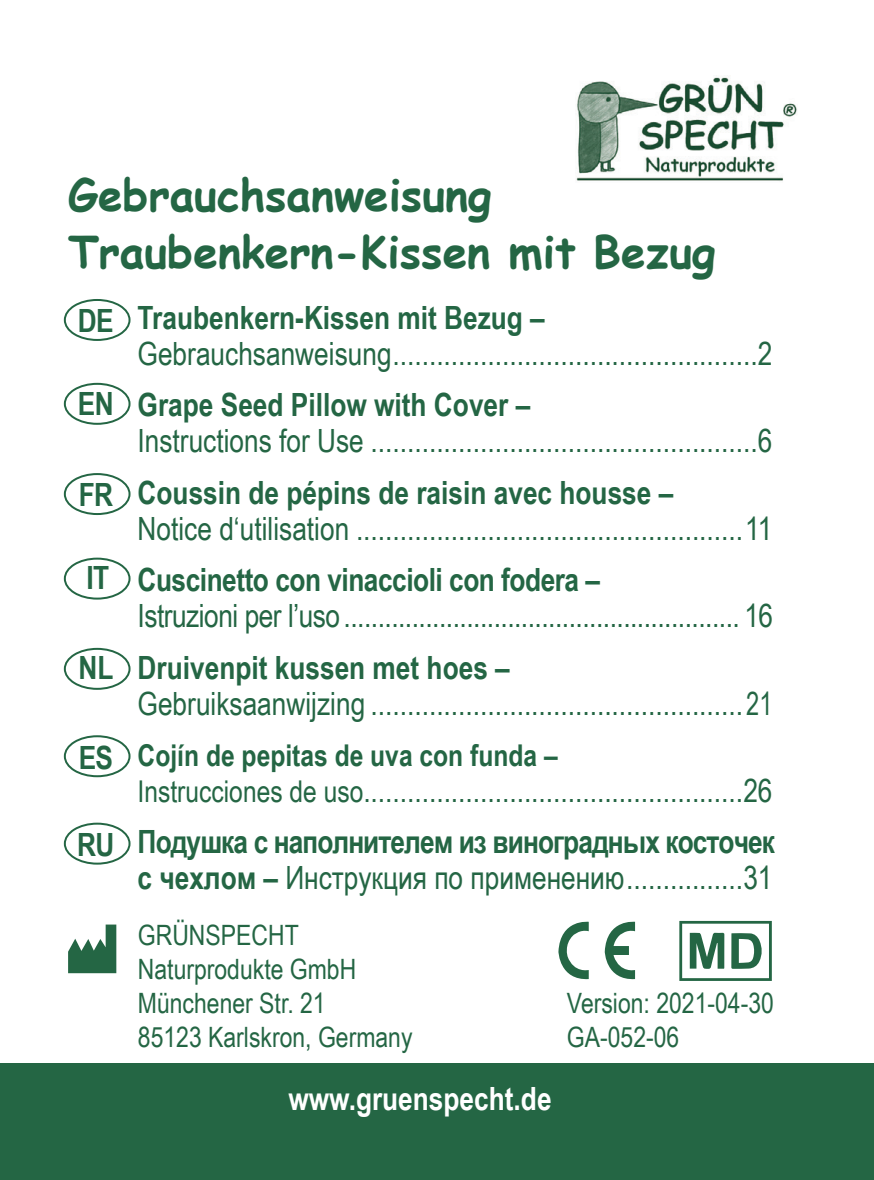
<style>
.page{position:relative;width:874px;height:1180px;background:#fff}
.page>*{position:absolute;margin:0;border:0;box-sizing:border-box;transform-origin:0 0}
.t1{font:700 44px/57.2px "Comic Sans MS";color:#246644}
.t2{font:32px/51.2px "Arial Narrow";color:#246644;text-align:right}
.t3{font:700 32px "Arial Narrow";color:#246644}
.t4{font:700 32px "Arial Narrow";color:#fff}
.t5{font:700 30px "Arial Narrow";color:#246644}
.t6{font:28px/34px "Arial Narrow";color:#246644}
.s1{font-size:32px}
.s2{font-size:30px}
.s3{font-weight:700}
</style>
<div class="page">
<div style="left:0;top:1063px;width:873px;height:116px;background:#246644"></div>
<img style="left:576px;top:77px;width:221px;height:104px">
<svg style="left:68px;top:924px;width:48px;height:49px"></svg>
<svg style="left:64px;top:299px;width:66px;height:42px"></svg>
<svg style="left:64px;top:383px;width:66px;height:42px"></svg>
<svg style="left:64px;top:473px;width:66px;height:42px"></svg>
<svg style="left:64px;top:557px;width:66px;height:42px"></svg>
<svg style="left:64px;top:647px;width:66px;height:42px"></svg>
<svg style="left:64px;top:735px;width:66px;height:42px"></svg>
<svg style="left:64px;top:822px;width:66px;height:42px"></svg>
<svg style="left:558px;top:921px;width:30px;height:59px"></svg>
<svg style="left:604px;top:921px;width:30px;height:59px"></svg>
<svg style="left:679px;top:920px;width:92px;height:60px"></svg>
<h1 class="t1" style="left:68px;top:164px;width:648px">Gebrauchsanweisung<br>Traubenkern-Kissen mit Bezug</h1>
<p class="t3" style="left:78px;top:293px;width:468px">DE Traubenkern-Kissen mit Bezug –</p>
<p class="t2" style="left:137px;top:327px;width:636px">Gebrauchsanweisung ..................................................2</p>
<p class="t3" style="left:78px;top:381px;width:453px">EN Grape Seed Pillow with Cover –</p>
<p class="t2" style="left:137px;top:414px;width:636px">Instructions for Use .....................................................6</p>
<p class="t3" style="left:79px;top:468px;width:596px">FR Coussin de pépins de raisin avec housse –</p>
<p class="t2" style="left:137px;top:501px;width:636px">Notice d‘utilisation .....................................................11</p>
<p class="t3" style="left:86px;top:555px;width:515px">IT Cuscinetto con vinaccioli con fodera –</p>
<p class="t2" style="left:137px;top:589px;width:636px">Istruzioni per l’uso .......................................................... 16</p>
<p class="t3" style="left:79px;top:643px;width:432px">NL Druivenpit kussen met hoes –</p>
<p class="t2" style="left:137px;top:676px;width:636px">Gebruiksaanwijzing ...................................................21</p>
<p class="t5" style="left:79px;top:732px;width:480px"><span class="s1">ES</span> Cojín de pepitas de uva con funda –</p>
<p class="t2" style="left:77px;top:763px;width:698px"><span class="s2">Instrucciones de uso</span>....................................................26<br><span class="s3">RU Подушка с наполнителем из виноградных косточек</span></p>
<p class="t2" style="left:137px;top:851px;width:636px"><span class="s3">с чехлом –</span> Инструкция по применению ................31</p>
<p class="t6" style="left:138px;top:916px;width:276px">GRÜNSPECHT<br>Naturprodukte GmbH<br>Münchener Str. 21<br>85123 Karlskron, Germany</p>
<p class="t4" style="left:288px;top:1073px;width:265px">www.gruenspecht.de</p>
<p class="t6" style="left:566px;top:985px;width:208px">Version: 2021-04-30<br>GA-052-06</p>
</div>
